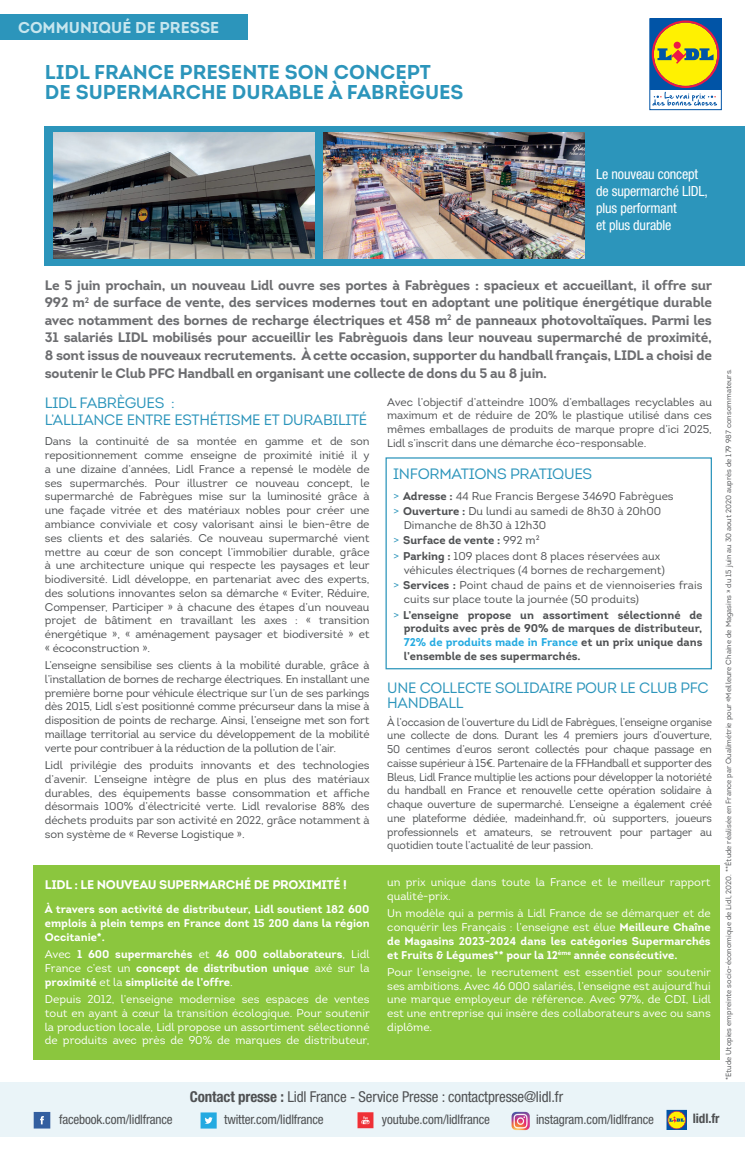
<style>
.page{position:relative;width:745px;height:1170px;background:#fff}
.page>*{position:absolute;margin:0;border:0;box-sizing:border-box;transform-origin:0 0}
.t1{font:700 20px/20px "Intro";color:#2c95bb}
.t2{font:700 15.75px "Intro";color:#c7e6ee}
.t3{font:15px/16.2px "Intro";letter-spacing:-.02em;color:#2c95bb}
.t4{font:condensed 15px "Helvetica Neue LT Pro";letter-spacing:-.01em;color:#4f5153}
.t5{font:condensed 14px/16.9px "Helvetica Neue LT Pro";letter-spacing:-.01em;color:#fff}
.t6{font:700 13.75px/17.5px "Intro";letter-spacing:-.02em;color:#6c6d70;text-align:justify}
.t7{font:condensed 13.12px "Helvetica Neue LT Pro";letter-spacing:-.01em;color:#4f5153}
.t8{font:700 condensed 13.12px "Helvetica Neue LT Pro";letter-spacing:-.01em;color:#4f5153}
.t9{font:700 12.5px "Intro";letter-spacing:-.02em;color:#fff}
.t10{font:11.25px/13.8px "Intro";letter-spacing:-.01em;color:#4f5153;text-align:justify}
.t11{font:11.25px/13.8px "Intro";letter-spacing:-.01em;color:#4f5153;text-align:justify;scale:.95 1}
.t12{font:11.25px/13.8px "Intro";color:#fff;text-align:justify}
.t13{font:700 11.25px/13.8px "Intro";color:#fff;text-align:justify}
.t14{font:700 11.25px/13.8px "Intro";color:#4f5153}
.t15{font:7.5px "Intro";color:#4f5153}
.s1{font-weight:400}
.s2{color:#2c95bb}
.s3{font-weight:700}
.s4{font-weight:400;color:#2c95bb}
.s5{color:#24aae1}
</style>
<div class="page">
<div style="left:34px;top:865px;width:685px;height:194px;background:#8bc63e"></div>
<div style="left:385px;top:457px;width:326px;height:212px;border:1px solid #2c95bb"></div>
<svg style="left:652px;top:105px;width:65px;height:1px"></svg>
<div style="left:649px;top:18px;width:72px;height:92px;border:1px solid #0154a6"></div>
<div style="left:649px;top:19px;width:71px;height:71px;background:#0154a6"></div>
<svg style="left:651px;top:20px;width:68px;height:85px"></svg>
<div style="left:0;top:15px;width:247px;height:25px;background:#2c95bb"></div>
<div style="left:45px;top:126px;width:699px;height:140px;background:#2c95bb"></div>
<img style="left:53px;top:132px;width:261px;height:126px">
<img style="left:323px;top:133px;width:261px;height:126px">
<div style="left:0;top:1081px;width:744px;height:55px;background:#eaf4f8"></div>
<svg style="left:34px;top:1111px;width:16px;height:17px"></svg>
<svg style="left:200px;top:1112px;width:16px;height:16px"></svg>
<svg style="left:357px;top:1112px;width:16px;height:16px"></svg>
<img style="left:511px;top:1111px;width:18px;height:18px">
<svg style="left:666px;top:1110px;width:20px;height:19px"></svg>
<h2 class="t2" style="left:18px;top:17px;width:202px">COMMUNIQUÉ DE PRESSE</h2>
<h1 class="t1" style="left:45px;top:62px;width:420px">LIDL FRANCE PRESENTE SON CONCEPT<br>DE SUPERMARCHE DURABLE À FABRÈGUES</h1>
<p class="t5" style="left:595px;top:166px;width:113px">Le nouveau concept de supermarché LIDL, plus performant<br>et plus durable</p>
<p class="t6" style="left:45px;top:276px;width:668px">Le 5 juin prochain, un nouveau Lidl ouvre ses portes à Fabrègues : spacieux et accueillant, il offre sur 992 m<sup>2</sup> de surface de vente, des services modernes tout en adoptant une politique énergétique durable avec notamment des bornes de recharge électriques et 458 m<sup>2</sup> de panneaux photovoltaïques. Parmi les 31 salariés LIDL mobilisés pour accueillir les Fabrèguois dans leur nouveau supermarché de proximité, 8 sont issus de nouveaux recrutements. À cette occasion, supporter du handball français, LIDL a choisi de soutenir le Club PFC Handball en organisant une collecte de dons du 5 au 8 juin.</p>
<h3 class="t3" style="left:45px;top:395px;width:324px">LIDL FABRÈGUES :<br>L’ALLIANCE ENTRE ESTHÉTISME ET DURABILITÉ</h3>
<p class="t10" style="left:45px;top:434px;width:326px">Dans la continuité de sa montée en gamme et de son repositionnement comme enseigne de proximité initié il y a une dizaine d’années, Lidl France a repensé le modèle de ses supermarchés. Pour illustrer ce nouveau concept, le supermarché de Fabrègues mise sur la luminosité grâce à une façade vitrée et des matériaux nobles pour créer une ambiance conviviale et cosy valorisant ainsi le bien-être de ses clients et des salariés. Ce nouveau supermarché vient mettre au cœur de son concept l’immobilier durable, grâce à une architecture unique qui respecte les paysages et leur biodiversité. Lidl développe, en partenariat avec des experts, des solutions innovantes selon sa démarche « Eviter, Réduire, Compenser, Participer » à chacune des étapes d’un nouveau projet de bâtiment en travaillant les axes : « transition énergétique », « aménagement paysager et biodiversité » et « écoconstruction ».</p>
<p class="t10" style="left:45px;top:658px;width:326px">L’enseigne sensibilise ses clients à la mobilité durable, grâce à l’installation de bornes de recharge électriques. En installant une première borne pour véhicule électrique sur l’un de ses parkings dès 2015, Lidl s’est positionné comme précurseur dans la mise à disposition de points de recharge. Ainsi, l’enseigne met son fort maillage territorial au service du développement de la mobilité verte pour contribuer à la réduction de la pollution de l’air.</p>
<p class="t10" style="left:45px;top:758px;width:326px">Lidl privilégie des produits innovants et des technologies d’avenir. L’enseigne intègre de plus en plus des matériaux durables, des équipements basse consommation et affiche désormais 100% d’électricité verte. Lidl revalorise 88% des déchets produits par son activité en 2022, grâce notamment à son système de « Reverse Logistique ».</p>
<p class="t9" style="left:45px;top:876px;width:303px">LIDL : LE NOUVEAU SUPERMARCHÉ DE PROXIMITÉ !</p>
<p class="t13" style="left:45px;top:902px;width:326px">À travers son activité de distributeur, Lidl soutient 182 600 emplois à plein temps en France dont 15 200 dans la région Occitanie*.</p>
<p class="t13" style="left:45px;top:947px;width:326px"><span class="s1">Avec</span> 1 600 supermarchés <span class="s1">et</span> 46 000 collaborateurs<span class="s1">, Lidl France c’est un</span> concept de distribution unique <span class="s1">axé sur la </span>proximité <span class="s1">et la</span> simplicité de l’offre<span class="s1">.</span></p>
<p class="t12" style="left:45px;top:992px;width:326px">Depuis 2012, l’enseigne modernise ses espaces de ventes tout en ayant à cœur la transition écologique. Pour soutenir la production locale, Lidl propose un assortiment sélectionné de produits avec près de 90% de marques de distributeur,</p>
<p class="t10" style="left:387px;top:395px;width:326px">Avec l’objectif d’atteindre 100% d’emballages recyclables au maximum et de réduire de 20% le plastique utilisé dans ces mêmes emballages de produits de marque propre d’ici 2025, Lidl s’inscrit dans une démarche éco-responsable.</p>
<h3 class="t3" style="left:393px;top:465px;width:200px">INFORMATIONS PRATIQUES</h3>
<p class="t10" style="left:393px;top:488px;width:282px;line-height:15.5px"><span class="s2">&gt;</span> <span class="s3">Adresse :</span> 44 Rue Francis Bergese 34690 Fabrègues <span class="s2">&gt;</span> <span class="s3">Ouverture :</span> Du lundi au samedi de 8h30 à 20h00</p>
<p class="t10" style="left:393px;top:517px;width:268px;line-height:15.5px;text-align:left;text-indent:11px">Dimanche de 8h30 à 12h30<br><span class="s2">&gt;</span> <span class="s3">Surface de vente :</span> 992 m²<br><span class="s2">&gt;</span> <span class="s3">Parking :</span> 109 places dont 8 places réservées aux</p>
<p class="t10" style="left:393px;top:562px;width:310px;line-height:15.5px;text-indent:11px">véhicules électriques (4 bornes de rechargement)<br><span class="s2">&gt;</span> <span class="s3">Services :</span> Point chaud de pains et de viennoiseries frais</p>
<p class="t14" style="left:393px;top:591px;width:310px;line-height:15.5px;text-indent:11px"><span class="s1">cuits sur place toute la journée (50 produits)<br></span><span class="s4">&gt;</span> L’enseigne propose un assortiment sélectionné de</p>
<p class="t14" style="left:403px;top:621px;width:300px;text-align:justify">produits avec près de 90% de marques de distributeur, <span class="s5">72% de produits made in France</span> et un prix unique dans l’ensemble de ses supermarchés.</p>
<h3 class="t3" style="left:387px;top:680px;width:323px;line-height:15px">UNE COLLECTE SOLIDAIRE POUR LE CLUB PFC<br>HANDBALL</h3>
<p class="t11" style="left:387px;top:714px;width:343px">À l’occasion de l’ouverture du Lidl de Fabrègues, l’enseigne organise une collecte de dons. Durant les 4 premiers jours d’ouverture, 50 centimes d’euros seront collectés pour chaque passage en caisse supérieur à 15€. Partenaire de la FFHandball et supporter des Bleus, Lidl France multiplie les actions pour développer la notoriété du handball en France et renouvelle cette opération solidaire à chaque ouverture de supermarché. L’enseigne a également créé une plateforme dédiée, madeinhand.fr, où supporters, joueurs professionnels et amateurs, se retrouvent pour partager au quotidien toute l’actualité de leur passion.</p>
<p class="t12" style="left:387px;top:875px;width:325px">un prix unique dans toute la France et le meilleur rapport qualité-prix.</p>
<p class="t13" style="left:387px;top:906px;width:325px"><span class="s1">Un modèle qui a permis à Lidl France de se démarquer et de conquérir les Français : l’enseigne est élue</span> Meilleure Chaîne de Magasins 2023-2024 dans les catégories Supermarchés et Fruits &amp; Légumes** pour la 12<sup>ème</sup> année consécutive.</p>
<p class="t12" style="left:387px;top:965px;width:325px">Pour l’enseigne, le recrutement est essentiel pour soutenir ses ambitions. Avec 46 000 salariés, l’enseigne est aujourd’hui une marque employeur de référence. Avec 97%, de CDI, Lidl est une entreprise qui insère des collaborateurs avec ou sans diplôme.</p>
<h3 class="t4" style="left:190px;top:1087px;width:374px"><span class="s3">Contact presse :</span> Lidl France - Service Presse : contactpresse@lidl.fr</h3>
<p class="t15" style="left:723px;top:1080px;width:713px;rotate:-90deg">*Etude Utopies empreinte socio-économique de Lidl, 2020. **Étude réalisée en France par Qualimétrie pour «Meilleure Chaine de Magasins » du 15 juin au 30 aout 2020 auprès de 179 987 consommateurs.</p>
<p class="t7" style="left:59px;top:1111px;width:115px">facebook.com/lidlfrance</p>
<p class="t7" style="left:224px;top:1111px;width:101px">twitter.com/lidlfrance</p>
<p class="t7" style="left:381px;top:1111px;width:110px">youtube.com/lidlfrance</p>
<p class="t7" style="left:535px;top:1111px;width:119px">instagram.com/lidlfrance</p>
<p class="t8" style="left:692px;top:1110px;width:28px">lidl.fr</p>
</div>
